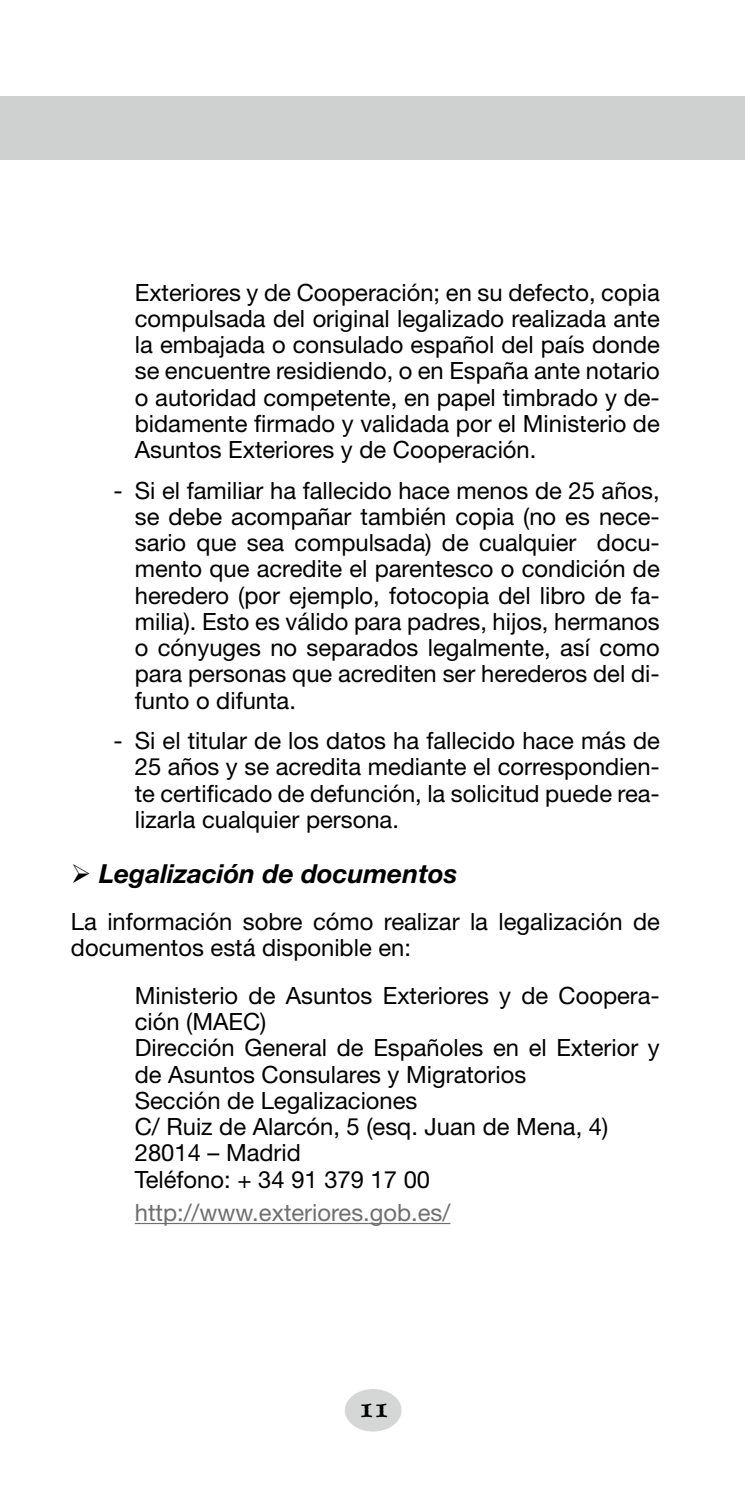
<style>
.page{position:relative;width:745px;height:1489px;background:#fff}
.page>*{position:absolute;margin:0;border:0;box-sizing:border-box;transform-origin:0 0}
.t1{font:600 30px "Celestia Antiqua Std";color:#000}
.GENERAL-NIVEL-3{font:italic 700 26.25px "Helvetica Neue LT Std";color:#000}
.GENERAL-VINETA-1{font:23.75px/26.2px "Helvetica Neue LT Std";color:#000;text-align:justify}
.GENERAL-PARRAFO-2{font:23.75px/26.2px "Helvetica Neue LT Std";color:#000}
.GENERAL-PARRAFO-1-AN{font:23.75px/26.2px "Helvetica Neue LT Std";color:#000}
.GENERAL-PARRAFO-3{font:23.75px "Helvetica Neue LT Std";color:#6f6f6e}
</style>
<div class="page">
<div style="left:0;top:96px;width:744px;height:63px;background:#cfd0d0"></div>
<div style="left:344px;top:1388px;width:57px;height:43px;background:#d5d6d6;border-radius:50%"></div>
<hr style="left:135px;top:1222px;width:315px;height:1px;background:#6f6f6e">
<p class="GENERAL-VINETA-1" style="left:135px;top:279px;width:526px">Exteriores y de Cooperación; en su defecto, copia compulsada del original legalizado realizada ante la embajada o consulado español del país donde se encuentre residiendo, o en España ante notario o autoridad competente, en papel timbrado y de&shy;bidamente firmado y validada por el Ministerio de Asuntos Exteriores y de Cooperación.</p>
<p class="GENERAL-VINETA-1" style="left:135px;top:476px;width:526px;text-indent:-21px">- Si el familiar ha fallecido hace menos de 25 años, se debe acompañar también copia (no es nece&shy;sario que sea compulsada) de cualquier docu&shy;mento que acredite el parentesco o condición de heredero (por ejemplo, fotocopia del libro de fa&shy;milia). Esto es válido para padres, hijos, hermanos o cónyuges no separados legalmente, así como para personas que acrediten ser herederos del di&shy;funto o difunta.</p>
<p class="GENERAL-VINETA-1" style="left:135px;top:727px;width:526px;text-indent:-21px">- Si el titular de los datos ha fallecido hace más de 25 años y se acredita mediante el correspondien&shy;te certificado de defunción, la solicitud puede rea&shy;lizarla cualquier persona.</p>
<p class="GENERAL-NIVEL-3" style="left:99px;top:857px;width:359px">Legalización de documentos</p>
<p class="GENERAL-PARRAFO-1-AN" style="left:71px;top:908px;width:590px">La información sobre cómo realizar la legalización de documentos está disponible en:</p>
<p class="GENERAL-PARRAFO-2" style="left:135px;top:981px;width:526px">Ministerio de Asuntos Exteriores y de Coopera&shy;ción (MAEC)</p>
<p class="GENERAL-PARRAFO-2" style="left:135px;top:1034px;width:526px">Dirección General de Españoles en el Exterior y de Asuntos Consulares y Migratorios</p>
<p class="GENERAL-PARRAFO-2" style="left:135px;top:1086px;width:284px">Sección de Legalizaciones</p>
<p class="GENERAL-PARRAFO-2" style="left:135px;top:1113px;width:474px">C/ Ruiz de Alarcón, 5 (esq. Juan de Mena, 4)</p>
<p class="GENERAL-PARRAFO-2" style="left:135px;top:1139px;width:167px">28014 – Madrid</p>
<p class="GENERAL-PARRAFO-2" style="left:135px;top:1165px;width:296px">Teléfono: + 34 91 379 17 00</p>
<p class="GENERAL-PARRAFO-3" style="left:135px;top:1198px;width:317px">http://www.exteriores.gob.es/</p>
<p class="t1" style="left:358px;top:1391px;width:32px">11</p>
</div>
